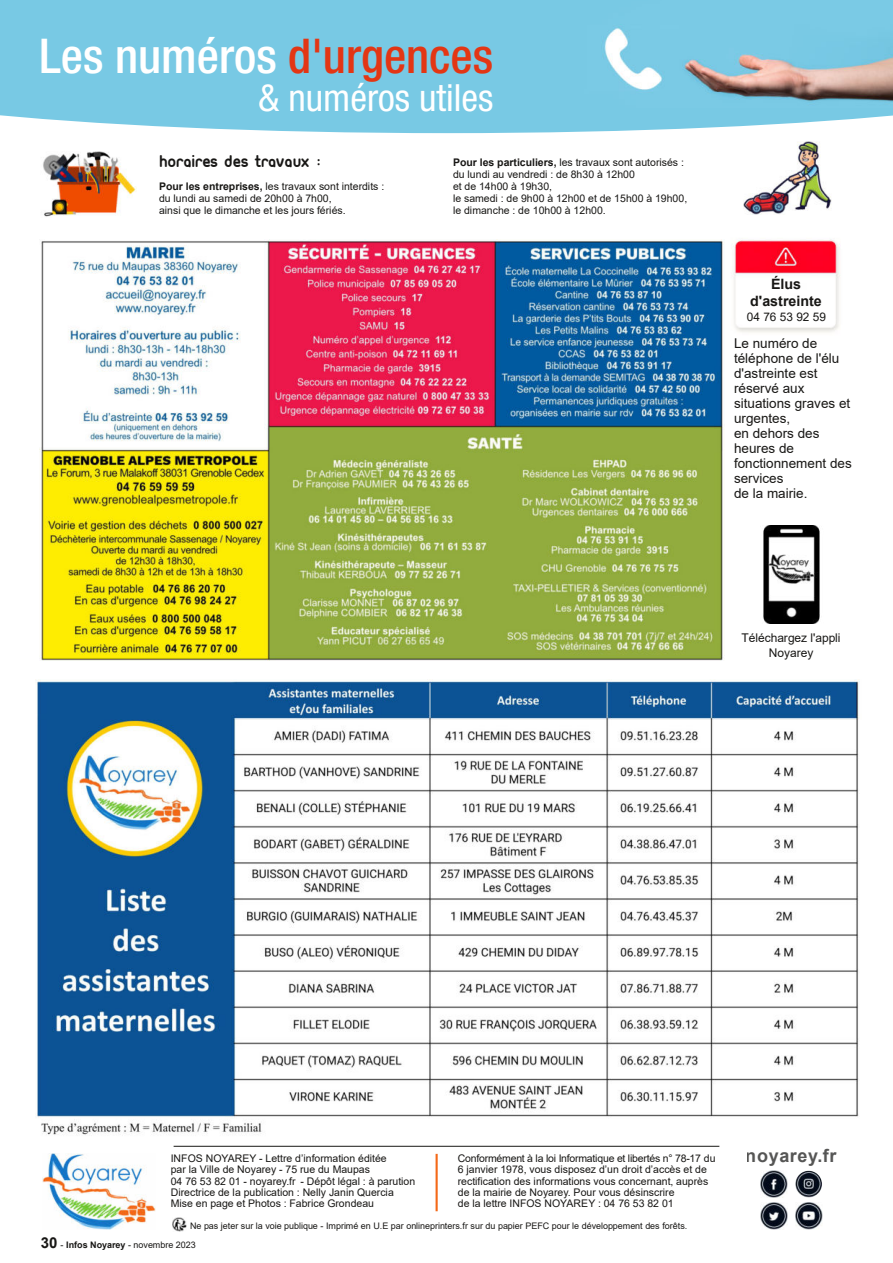
<style>
.page{position:relative;width:893px;height:1263px;background:#fff}
.page>*{position:absolute;margin:0;border:0;box-sizing:border-box;transform-origin:0 0}
.t1{font:48px ".F0 x 20 a 5 b 1";color:#fff}
.t2{font:37.5px ".F0 x 20 a 5 b 6";color:#fff}
.t3{font:18px "Ubuntu Title";color:#181715}
.t4{font:700 18px "Arial";letter-spacing:.03em;color:#565655}
.t5{font:700 14.25px/16.5px "Arial";color:#181715;text-align:center}
.t6{font:13.5px/15px "Arial";color:#181715}
.t7{font:12px/15px "Arial";letter-spacing:-.005em;color:#181715;text-align:center}
.t8{font:11.85px "Arial";color:#181715}
.t9{font:10.5px/11.2px "Arial";color:#181715}
.t10{font:9px "Arial";letter-spacing:-.005em;color:#181715}
.s1{color:#e33614}
.s2{font-weight:700}
.s3{font-weight:700;font-size:15px}
</style>
<div class="page">
<div style="left:0;top:0;width:893px;height:133px;background:#78c9e4"></div>
<img style="left:733px;top:239px;width:107px;height:94px">
<img style="left:39px;top:240px;width:685px;height:421px">
<img style="left:763px;top:526px;width:57px;height:97px">
<img style="left:42px;top:1154px;width:114px;height:75px">
<img style="left:761px;top:1202px;width:27px;height:27px">
<img style="left:795px;top:1171px;width:27px;height:27px;border-radius:50%">
<img style="left:761px;top:1171px;width:27px;height:27px">
<img style="left:795px;top:1202px;width:27px;height:27px">
<img style="left:173px;top:1217px;width:14px;height:14px">
<hr style="left:436px;top:1154px;width:2px;height:57px;background:#f46918">
<hr style="left:174px;top:1146px;width:545px;height:1px;background:#181715">
<img style="left:36px;top:680px;width:824px;height:455px">
<img style="left:504px;top:0;width:389px;height:107px">
<img style="left:43px;top:152px;width:94px;height:65px">
<img style="left:744px;top:141px;width:87px;height:73px">
<h1 class="t1" style="left:40px;top:37px;width:455px">Les numéros <span class="s1">d'urgences</span></h1>
<h2 class="t2" style="left:259px;top:76px;width:236px">&amp; numéros utiles</h2>
<h3 class="t3" style="left:159px;top:152px;width:164px">HORAIRES DES TRAVAUX :</h3>
<p class="t9" style="left:159px;top:180px;width:227px;line-height:12px"><span class="s2">Pour les entreprises,</span> les travaux sont interdits : du lundi au samedi de 20h00 à 7h00,<br>ainsi que le dimanche et les jours fériés.</p>
<p class="t9" style="left:453px;top:156px;width:236px;line-height:12px"><span class="s2">Pour les particuliers,</span> les travaux sont autorisés : du lundi au vendredi : de 8h30 à 12h00<br>et de 14h00 à 19h30,<br>le samedi : de 9h00 à 12h00 et de 15h00 à 19h00, le dimanche : de 10h00 à 12h00.</p>
<h3 class="t5" style="left:750px;top:276px;width:73px">Élus d'astreinte</h3>
<p class="t8" style="left:747px;top:309px;width:81px">04 76 53 92 59</p>
<p class="t6" style="left:734px;top:335px;width:119px">Le numéro de téléphone de l'élu d'astreinte est réservé aux situations graves et urgentes,<br>en dehors des heures de fonctionnement des services<br>de la mairie.</p>
<p class="t7" style="left:741px;top:630px;width:101px">Téléchargez l'appli<br>Noyarey</p>
<p class="t9" style="left:171px;top:1153px;width:246px">INFOS NOYAREY - Lettre d’information éditée<br>par la Ville de Noyarey - 75 rue du Maupas<br>04 76 53 82 01 - noyarey.fr - Dépôt légal : à parution Directrice de la publication : Nelly Janin Quercia Mise en page et Photos : Fabrice Grondeau</p>
<p class="t9" style="left:458px;top:1152px;width:259px">Conformément à la loi Informatique et libertés n° 78-17 du 6 janvier 1978, vous disposez d’un droit d’accès et de rectification des informations vous concernant, auprès de la mairie de Noyarey. Pour vous désinscrire<br>de la lettre INFOS NOYAREY : 04 76 53 82 01</p>
<h3 class="t4" style="left:746px;top:1143px;width:92px">noyarey.fr</h3>
<p class="t10" style="left:190px;top:1220px;width:499px">Ne pas jeter sur la voie publique - Imprimé en U.E par onlineprinters.fr sur du papier PEFC pour le développement des forêts.</p>
<p class="t10" style="left:41px;top:1239px;width:156px"><span class="s3">30</span> - <span class="s2">Infos Noyarey</span> - novembre 2023</p>
</div>
